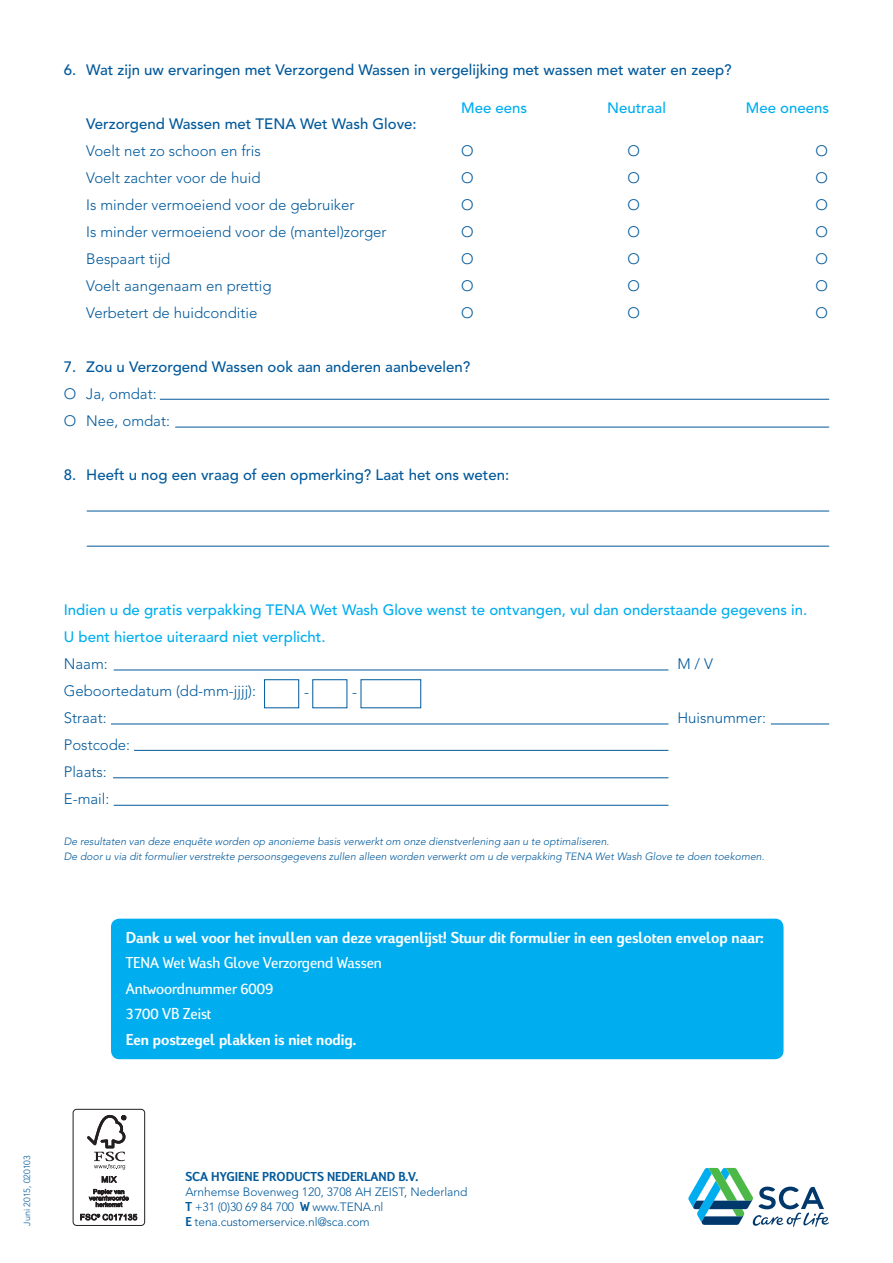
<style>
.page{position:relative;width:893px;height:1263px;background:#fff}
.page>*{position:absolute;margin:0;border:0;box-sizing:border-box;transform-origin:0 0}
.t1{font:700 16.5px "Viato";color:#fff}
.t2{font:16.5px "Viato";color:#fff}
.t3{font:300 15px "Avenir";color:#00599b}
.t4{font:500 15px "Avenir";color:#00599b}
.t5{font:500 15px "Avenir";color:#00aeef}
.t6{font:700 13.5px "Viato";color:#00599b}
.t7{font:300 12px "Avenir";letter-spacing:-.01em;color:#00599b}
.t8{font:italic 300 10.5px "Avenir";color:#00599b}
.t9{font:300 9px "Avenir";color:#00599b}
.s1{font-family:"Viato";font-weight:700;font-size:13.5px}
</style>
<div class="page">
<svg style="left:688px;top:1168px;width:141px;height:59px"></svg>
<div style="left:73px;top:1109px;width:72px;height:117px;border:1px solid #231f20;border-radius:4px"></div>
<svg style="left:87px;top:1115px;width:39px;height:54px"></svg>
<svg style="left:102px;top:1176px;width:15px;height:7px"></svg>
<svg style="left:89px;top:1189px;width:40px;height:18px"></svg>
<svg style="left:80px;top:1214px;width:57px;height:6px"></svg>
<hr style="left:160px;top:399px;width:669px;height:1px;background:#00599b">
<hr style="left:175px;top:427px;width:654px;height:1px;background:#00599b">
<hr style="left:87px;top:511px;width:742px;height:1px;background:#00599b">
<hr style="left:87px;top:546px;width:742px;height:1px;background:#00599b">
<hr style="left:114px;top:670px;width:554px;height:1px;background:#00599b">
<hr style="left:111px;top:724px;width:557px;height:1px;background:#00599b">
<hr style="left:134px;top:750px;width:534px;height:1px;background:#00599b">
<hr style="left:113px;top:777px;width:555px;height:1px;background:#00599b">
<hr style="left:771px;top:724px;width:58px;height:1px;background:#00599b">
<div style="left:111px;top:919px;width:672px;height:140px;background:#00aeef;border-radius:9px"></div>
<hr style="left:114px;top:805px;width:554px;height:1px;background:#00599b">
<div style="left:264px;top:679px;width:35px;height:29px;border:1px solid #00599b"></div>
<div style="left:313px;top:679px;width:34px;height:29px;border:1px solid #00599b"></div>
<div style="left:361px;top:679px;width:60px;height:29px;border:1px solid #00599b"></div>
<p class="t4" style="left:64px;top:61px;width:669px">6. Wat zijn uw ervaringen met Verzorgend Wassen in vergelijking met wassen met water en zeep?</p>
<p class="t4" style="left:86px;top:115px;width:332px">Verzorgend Wassen met TENA Wet Wash Glove:</p>
<p class="t3" style="left:86px;top:142px;width:176px">Voelt net zo schoon en fris</p>
<p class="t3" style="left:86px;top:169px;width:176px">Voelt zachter voor de huid</p>
<p class="t3" style="left:86px;top:196px;width:270px">Is minder vermoeiend voor de gebruiker</p>
<p class="t3" style="left:86px;top:223px;width:302px">Is minder vermoeiend voor de (mantel)zorger</p>
<p class="t3" style="left:86px;top:250px;width:86px">Bespaart tijd</p>
<p class="t3" style="left:86px;top:277px;width:187px">Voelt aangenaam en prettig</p>
<p class="t3" style="left:86px;top:304px;width:173px">Verbetert de huidconditie</p>
<p class="t5" style="left:607px;top:100px;width:60px">Neutraal</p>
<p class="t5" style="left:461px;top:100px;width:68px">Mee eens</p>
<p class="t5" style="left:746px;top:100px;width:85px">Mee oneens</p>
<p class="t3" style="left:461px;top:142px;width:14px">O</p>
<p class="t3" style="left:461px;top:169px;width:14px">O</p>
<p class="t3" style="left:461px;top:196px;width:14px">O</p>
<p class="t3" style="left:461px;top:223px;width:14px">O</p>
<p class="t3" style="left:461px;top:250px;width:14px">O</p>
<p class="t3" style="left:461px;top:277px;width:14px">O</p>
<p class="t3" style="left:461px;top:304px;width:14px">O</p>
<p class="t3" style="left:628px;top:142px;width:14px">O</p>
<p class="t3" style="left:628px;top:169px;width:14px">O</p>
<p class="t3" style="left:628px;top:196px;width:14px">O</p>
<p class="t3" style="left:628px;top:223px;width:14px">O</p>
<p class="t3" style="left:628px;top:250px;width:14px">O</p>
<p class="t3" style="left:628px;top:277px;width:14px">O</p>
<p class="t3" style="left:628px;top:304px;width:14px">O</p>
<p class="t3" style="left:816px;top:142px;width:14px">O</p>
<p class="t3" style="left:816px;top:169px;width:14px">O</p>
<p class="t3" style="left:816px;top:196px;width:14px">O</p>
<p class="t3" style="left:816px;top:223px;width:14px">O</p>
<p class="t3" style="left:816px;top:250px;width:14px">O</p>
<p class="t3" style="left:816px;top:277px;width:14px">O</p>
<p class="t3" style="left:816px;top:304px;width:14px">O</p>
<p class="t4" style="left:64px;top:358px;width:408px">7. Zou u Verzorgend Wassen ook aan anderen aanbevelen?</p>
<p class="t3" style="left:64px;top:385px;width:94px">O Ja, omdat:</p>
<p class="t3" style="left:64px;top:412px;width:108px">O Nee, omdat:</p>
<p class="t4" style="left:64px;top:466px;width:447px">8. Heeft u nog een vraag of een opmerking? Laat het ons weten:</p>
<p class="t5" style="left:64px;top:601px;width:745px">Indien u de gratis verpakking TENA Wet Wash Glove wenst te ontvangen, vul dan onderstaande gegevens in.</p>
<p class="t5" style="left:64px;top:628px;width:263px">U bent hiertoe uiteraard niet verplicht.</p>
<p class="t3" style="left:64px;top:655px;width:45px">Naam:</p>
<p class="t3" style="left:677px;top:655px;width:37px">M / V</p>
<p class="t3" style="left:64px;top:682px;width:194px">Geboortedatum (dd-mm-jjjj):</p>
<p class="t3" style="left:64px;top:709px;width:44px">Straat:</p>
<p class="t3" style="left:677px;top:709px;width:90px">Huisnummer:</p>
<p class="t3" style="left:64px;top:736px;width:68px">Postcode:</p>
<p class="t3" style="left:64px;top:763px;width:45px">Plaats:</p>
<p class="t3" style="left:64px;top:790px;width:47px">E-mail:</p>
<p class="t8" style="left:64px;top:835px;width:547px">De resultaten van deze enquête worden op anonieme basis verwerkt om onze dienstverlening aan u te optimaliseren.</p>
<p class="t8" style="left:64px;top:850px;width:702px">De door u via dit formulier verstrekte persoonsgegevens zullen alleen worden verwerkt om u de verpakking TENA Wet Wash Glove te doen toekomen.</p>
<p class="t3" style="left:304px;top:683px;width:6px">-</p>
<p class="t3" style="left:352px;top:683px;width:6px">-</p>
<p class="t1" style="left:126px;top:928px;width:639px">Dank u wel voor het invullen van deze vragenlijst! Stuur dit formulier in een gesloten envelop naar:</p>
<p class="t2" style="left:126px;top:954px;width:257px">TENA Wet Wash Glove Verzorgend Wassen</p>
<p class="t2" style="left:126px;top:979px;width:149px">Antwoordnummer 6009</p>
<p class="t2" style="left:126px;top:1005px;width:87px">3700 VB Zeist</p>
<p class="t1" style="left:126px;top:1030px;width:232px">Een postzegel plakken is niet nodig.</p>
<p class="t9" style="left:22px;top:1226px;width:72px;rotate:-90deg">Juni 2015, 020103</p>
<p class="t6" style="left:185px;top:1169px;width:234px">SCA HYGIENE PRODUCTS NEDERLAND B.V.</p>
<p class="t7" style="left:185px;top:1184px;width:284px">Arnhemse Bovenweg 120, 3708 AH ZEIST, Nederland</p>
<p class="t7" style="left:185px;top:1199px;width:200px"><span class="s1">T</span> +31 (0)30 69 84 700 <span class="s1">W</span> www.TENA.nl</p>
<p class="t7" style="left:185px;top:1214px;width:186px"><span class="s1">E</span> tena.customerservice.nl@sca.com</p>
</div>
